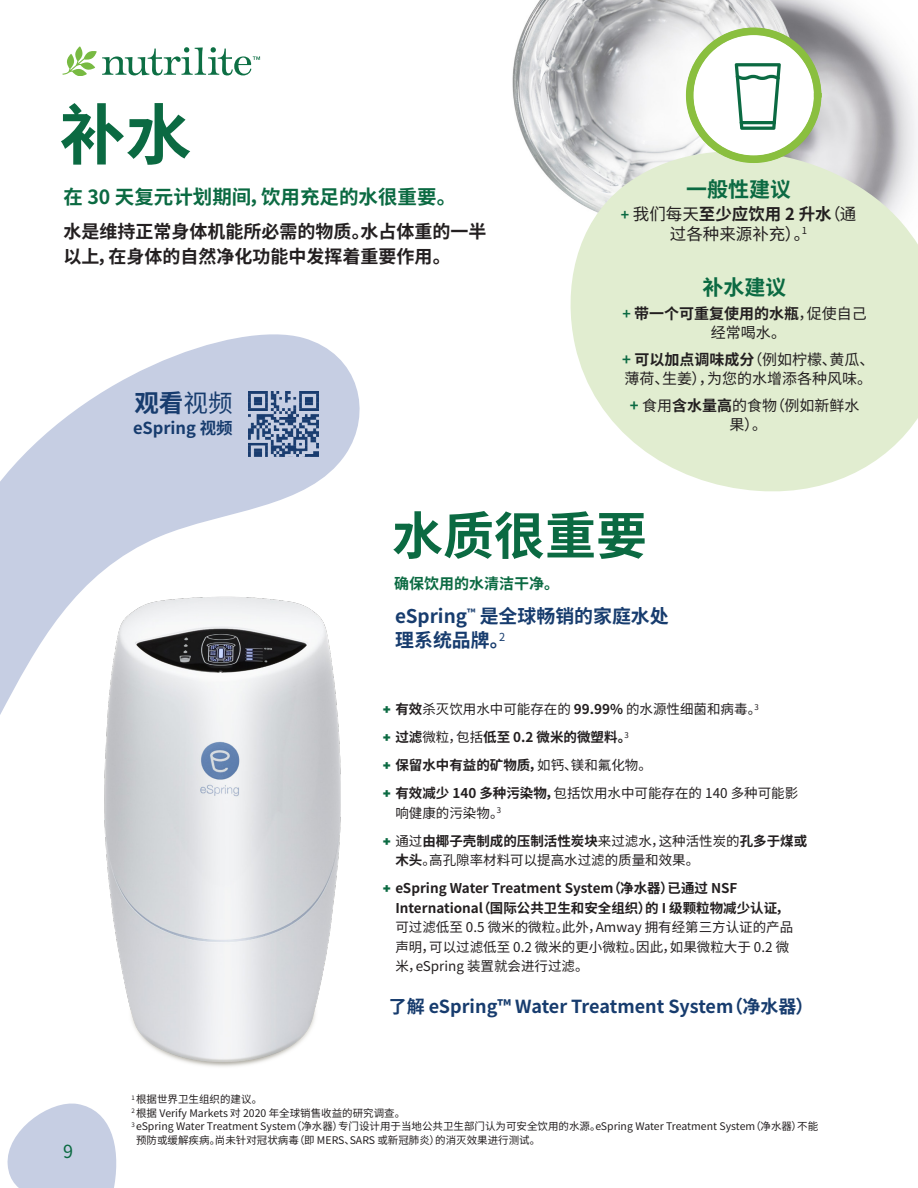
<style>
.page{position:relative;width:918px;height:1188px;background:#fff}
.page>*{position:absolute;margin:0;border:0;box-sizing:border-box;transform-origin:0 0}
.t1{font:700 66px "Noto Sans CJ Ksc";color:#0b6a42}
.t2{font:700 51px "Noto Sans CJ Ksc";color:#0b6a42}
.t3{font:700 24.6px "Noto Sans CJ Ksc";color:#173c6e}
.t4{font:700 21px "Noto Sans CJ Ksc";color:#0b6a42}
.t5{font:700 19.5px "Noto Sans CJ Ksc";color:#0b6a42}
.t6{font:700 18.9px/24px "Noto Sans CJ Ksc";color:#173c6e}
.t7{font:700 18px/25.5px "Noto Sans CJ Ksc";color:#231f20}
.t8{font:700 18px "Noto Sans CJ Ksc";color:#173c6e}
.t9{font:18px "Noto Sans CJ Ksc";color:#0b6a42}
.t10{font:16.5px/19.5px "Noto Sans CJ Ksc";color:#231f20;text-align:center}
.t11{font:700 16.5px "Noto Sans CJ Ksc";color:#173c6e}
.t12{font:15px/19.5px "Noto Sans CJ Ksc";color:#231f20}
.t13{font:700 15px/19.5px "Noto Sans CJ Ksc";color:#231f20;text-align:center}
.t14{font:700 15px "Noto Sans CJ Ksc";color:#0b6a42}
.t15{font:13.5px/19.5px "Noto Sans CJ Ksc";color:#231f20}
.t16{font:700 13.5px "Noto Sans CJ Ksc";color:#231f20}
.t17{font:10.5px "Noto Sans CJ Ksc";color:#231f20}
.s1{font-weight:400}
.s2{font-weight:700;font-size:14.25px;color:#0b6a42}
.s3{font-weight:700}
.s4{font-size:14.25px;color:#0b6a42}
.s5{font-weight:700;color:#0b6a42}
.s6{font-family:"GT Walsheim";font-weight:900;font-size:14.25px;color:#0b6a42}
</style>
<div class="page">
<svg style="left:0;top:334px;width:360px;height:381px;fill:#c6cee3"></svg>
<img style="left:512px;top:0;width:404px;height:191px">
<img style="left:75px;top:570px;width:285px;height:497px">
<img style="left:249px;top:392px;width:70px;height:64px">
<svg style="left:563px;top:124px;width:355px;height:368px;background:#e3ecd6"></svg>
<svg style="left:7px;top:1103px;width:110px;height:85px"></svg>
<svg style="left:63px;top:47px;width:197px;height:29px"></svg>
<svg style="left:684px;top:25px;width:140px;height:140px"></svg>
<hr style="left:740px;top:121px;width:36px;height:3px;background:#0b6a42;border-radius:2px">
<p class="t1" style="left:60px;top:98px;width:133px">补水</p>
<p class="t5" style="left:64px;top:185px;width:394px">在 30 天复元计划期间，饮用充足的水很重要。</p>
<p class="t7" style="left:64px;top:219px;width:424px">水是维持正常身体机能所必需的物质。水占体重的一半以上，在身体的自然净化功能中发挥着重要作用。</p>
<p class="t3" style="left:134px;top:389px;width:100px">观看<span class="s1">视频</span></p>
<p class="t11" style="left:133px;top:419px;width:101px">eSpring 视频</p>
<p class="t4" style="left:686px;top:177px;width:106px">一般性建议</p>
<p class="t10" style="left:621px;top:205px;width:237px"><span class="s2">+</span> 我们每天<span class="s3">至少应饮用 2 升水</span>（通过各种来源补充）。<sup>1</sup></p>
<p class="t4" style="left:703px;top:276px;width:85px">补水建议</p>
<p class="t13" style="left:623px;top:304px;width:246px"><span class="s4">+</span> 带一个可重复使用的水瓶<span class="s1">，促使自己经常喝水。</span></p>
<p class="t12" style="left:622px;top:350px;width:254px"><span class="s5">+</span> <span class="s3">可以加点调味成分</span>（例如柠檬、黄瓜、薄荷、生姜），为您的水增添各种风味。</p>
<p class="t12" style="left:630px;top:396px;width:231px;text-align:center"><span class="s5">+</span> 食用<span class="s3">含水量高</span>的食物（例如新鲜水果）。</p>
<p class="t2" style="left:392px;top:507px;width:256px">水质很重要</p>
<p class="t14" style="left:394px;top:575px;width:167px">确保饮用的水清洁干净。</p>
<p class="t6" style="left:395px;top:605px;width:275px">eSpring<sup>™</sup> 是全球畅销的家庭水处理系统品牌。<sup>2</sup></p>
<h3 class="t9" style="left:63px;top:1141px;width:11px">9</h3>
<p class="t15" style="left:383px;top:700px;width:380px"><span class="s6">+</span> <span class="s3">有效</span>杀灭饮用水中可能存在的 <span class="s3">99.99%</span> 的水源性细菌和病毒。<sup>3</sup></p>
<p class="t16" style="left:383px;top:730px;width:250px"><span class="s6">+</span> 过滤<span class="s1">微粒，包括</span>低至 0.2 微米的微塑料。<sup>3</sup></p>
<p class="t16" style="left:383px;top:758px;width:271px"><span class="s6">+</span> 保留水中有益的矿物质，<span class="s1">如钙、镁和氟化物。</span></p>
<p class="t15" style="left:395px;top:784px;width:404px;text-indent:-13px"><span class="s6">+</span> <span class="s3">有效减少 140 多种污染物，</span>包括饮用水中可能存在的 140 多种可能影响健康的污染物。<sup>3</sup></p>
<p class="t15" style="left:395px;top:831px;width:413px;text-indent:-13px"><span class="s6">+</span> 通过<span class="s3">由椰子壳制成的压制活性炭块</span>来过滤水，这种活性炭的<span class="s3">孔多于煤或木头</span>。高孔隙率材料可以提高水过滤的质量和效果。</p>
<p class="t15" style="left:395px;top:879px;width:399px;text-indent:-13px"><span class="s6">+</span> <span class="s3">eSpring Water Treatment System（净水器）已通过 NSF International（国际公共卫生和安全组织）的 I 级颗粒物减少认证，</span>可过滤低至 0.5 微米的微粒。此外，Amway 拥有经第三方认证的产品声明，可以过滤低至 0.2 微米的更小微粒。因此，如果微粒大于 0.2 微米，eSpring 装置就会进行过滤。</p>
<p class="t8" style="left:389px;top:997px;width:426px">了解 eSpring™ Water Treatment System（净水器）</p>
<p class="t17" style="left:131px;top:1094px;width:132px"><sup>1</sup> 根据世界卫生组织的建议。</p>
<p class="t17" style="left:131px;top:1107px;width:276px"><sup>2</sup> 根据 Verify Markets 对 2020 年全球销售收益的研究调查。</p>
<p class="t17" style="left:131px;top:1121px;width:688px"><sup>3</sup> eSpring Water Treatment System（净水器）专门设计用于当地公共卫生部门认为可安全饮用的水源。eSpring Water Treatment System（净水器）不能</p>
<p class="t17" style="left:136px;top:1134px;width:406px">预防或缓解疾病。尚未针对冠状病毒（即 MERS、SARS 或新冠肺炎）的消灭效果进行测试。</p>
</div>
